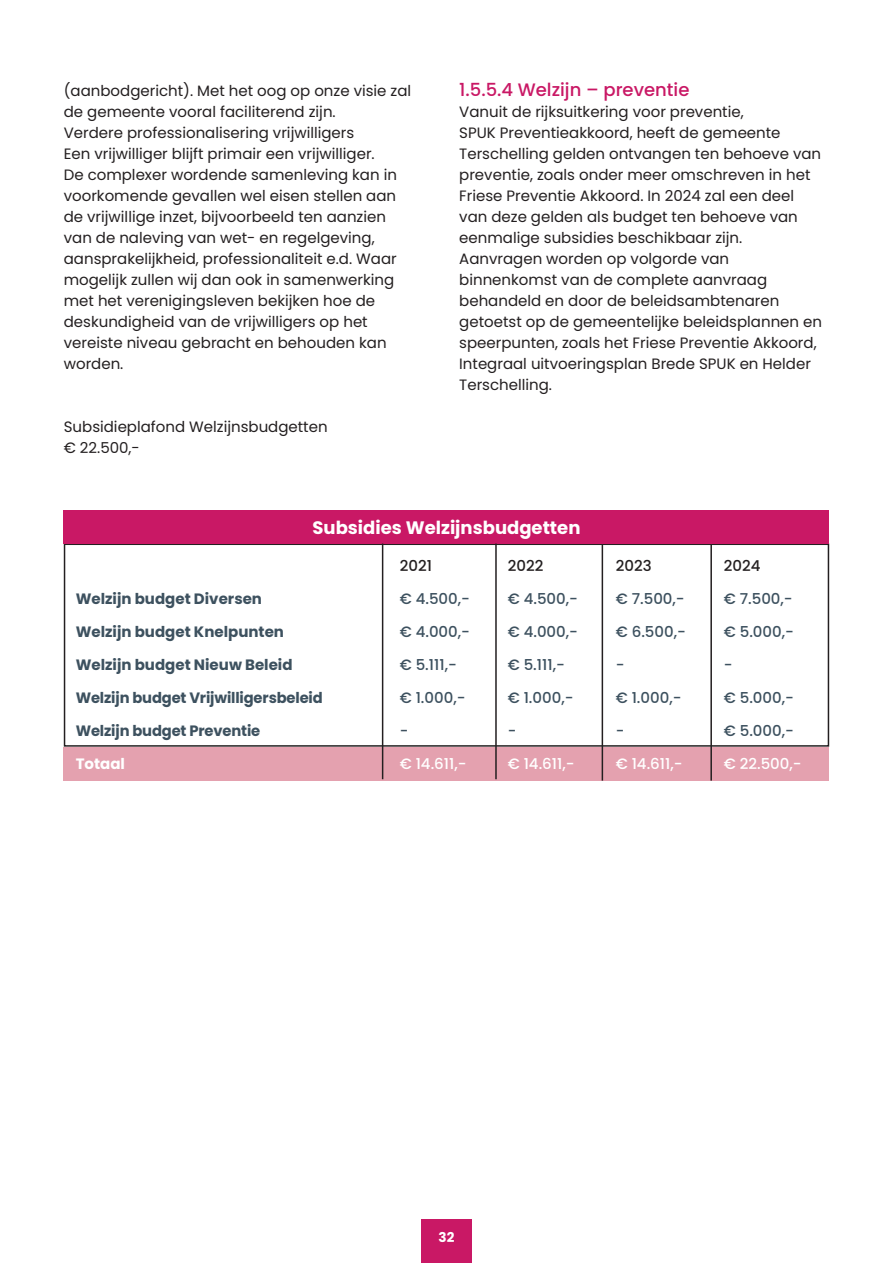
<style>
.page{position:relative;width:893px;height:1263px;background:#fff}
.page>*{position:absolute;margin:0;border:0;box-sizing:border-box;transform-origin:0 0}
.t1{font:700 18px "Poppins";color:#fff}
.t2{font:500 18px "Poppins";color:#c91865}
.t3{font:15px/21px "Poppins";color:#231f20}
.t4{font:500 15px "Poppins";color:#3d515f}
.t5{font:700 15px "Poppins";color:#3d515f}
.t6{font:500 15px "Poppins";color:#fff}
.t7{font:500 15px "Poppins";color:#231f20}
.t8{font:700 15px "Poppins";color:#fff}
.t9{font:700 13.5px "Poppins";color:#fff}
</style>
<div class="page">
<div style="left:421px;top:1219px;width:51px;height:44px;background:#c91865"></div>
<div style="left:64px;top:747px;width:765px;height:34px;background:#e4a1af"></div>
<div style="left:64px;top:543px;width:765px;height:204px;border:2px solid #231f20"></div>
<div style="left:64px;top:510px;width:765px;height:33px;background:#c91865"></div>
<hr style="left:382px;top:543px;width:1px;height:236px;background:#231f20">
<hr style="left:495px;top:543px;width:2px;height:236px;background:#231f20">
<hr style="left:602px;top:545px;width:1px;height:236px;background:#231f20">
<hr style="left:710px;top:545px;width:2px;height:236px;background:#231f20">
<p class="t3" style="left:64px;top:80px;width:349px">(aanbodgericht). Met het oog op onze visie zal de gemeente vooral faciliterend zijn.<br>Verdere professionalisering vrijwilligers<br>Een vrijwilliger blijft primair een vrijwilliger.<br>De complexer wordende samenleving kan in voorkomende gevallen wel eisen stellen aan de vrijwillige inzet, bijvoorbeeld ten aanzien van de naleving van wet- en regelgeving, aansprakelijkheid, professionaliteit e.d. Waar mogelijk zullen wij dan ook in samenwerking met het verenigingsleven bekijken hoe de deskundigheid van de vrijwilligers op het vereiste niveau gebracht en behouden kan worden.</p>
<p class="t3" style="left:64px;top:416px;width:265px">Subsidieplafond Welzijnsbudgetten € 22.500,-</p>
<p class="t2" style="left:459px;top:79px;width:232px">1.5.5.4 Welzijn – preventie</p>
<p class="t3" style="left:459px;top:101px;width:364px">Vanuit de rijksuitkering voor preventie,<br>SPUK Preventieakkoord, heeft de gemeente Terschelling gelden ontvangen ten behoeve van preventie, zoals onder meer omschreven in het Friese Preventie Akkoord. In 2024 zal een deel van deze gelden als budget ten behoeve van eenmalige subsidies beschikbaar zijn.<br>Aanvragen worden op volgorde van binnenkomst van de complete aanvraag behandeld en door de beleidsambtenaren getoetst op de gemeentelijke beleidsplannen en speerpunten, zoals het Friese Preventie Akkoord, Integraal uitvoeringsplan Brede SPUK en Helder Terschelling.</p>
<p class="t1" style="left:312px;top:517px;width:270px">Subsidies Welzijnsbudgetten</p>
<p class="t7" style="left:400px;top:557px;width:34px">2021</p>
<p class="t7" style="left:508px;top:557px;width:37px">2022</p>
<p class="t7" style="left:616px;top:557px;width:37px">2023</p>
<p class="t7" style="left:724px;top:557px;width:38px">2024</p>
<p class="t5" style="left:76px;top:590px;width:188px">Welzijn budget Diversen</p>
<p class="t4" style="left:400px;top:590px;width:72px">€ 4.500,-</p>
<p class="t4" style="left:508px;top:590px;width:72px">€ 4.500,-</p>
<p class="t4" style="left:616px;top:590px;width:70px">€ 7.500,-</p>
<p class="t4" style="left:724px;top:590px;width:70px">€ 7.500,-</p>
<p class="t5" style="left:76px;top:623px;width:210px">Welzijn budget Knelpunten</p>
<p class="t4" style="left:400px;top:623px;width:72px">€ 4.000,-</p>
<p class="t4" style="left:508px;top:623px;width:72px">€ 4.000,-</p>
<p class="t4" style="left:616px;top:623px;width:72px">€ 6.500,-</p>
<p class="t4" style="left:724px;top:623px;width:72px">€ 5.000,-</p>
<p class="t5" style="left:76px;top:656px;width:218px">Welzijn budget Nieuw Beleid</p>
<p class="t4" style="left:400px;top:656px;width:59px">€ 5.111,-</p>
<p class="t4" style="left:508px;top:656px;width:59px">€ 5.111,-</p>
<p class="t4" style="left:616px;top:656px;width:10px">-</p>
<p class="t4" style="left:724px;top:656px;width:10px">-</p>
<p class="t5" style="left:76px;top:689px;width:249px">Welzijn budget Vrijwilligersbeleid</p>
<p class="t4" style="left:400px;top:689px;width:67px">€ 1.000,-</p>
<p class="t4" style="left:508px;top:689px;width:67px">€ 1.000,-</p>
<p class="t4" style="left:616px;top:689px;width:67px">€ 1.000,-</p>
<p class="t4" style="left:724px;top:689px;width:72px">€ 5.000,-</p>
<p class="t5" style="left:76px;top:722px;width:186px">Welzijn budget Preventie</p>
<p class="t4" style="left:400px;top:722px;width:10px">-</p>
<p class="t4" style="left:508px;top:722px;width:10px">-</p>
<p class="t4" style="left:616px;top:722px;width:10px">-</p>
<p class="t4" style="left:724px;top:722px;width:72px">€ 5.000,-</p>
<p class="t8" style="left:76px;top:755px;width:51px">Totaal</p>
<p class="t6" style="left:400px;top:755px;width:68px">€ 14.611,-</p>
<p class="t6" style="left:508px;top:755px;width:68px">€ 14.611,-</p>
<p class="t6" style="left:616px;top:755px;width:68px">€ 14.611,-</p>
<p class="t6" style="left:724px;top:755px;width:79px">€ 22.500,-</p>
<p class="t9" style="left:439px;top:1230px;width:17px">32</p>
</div>
